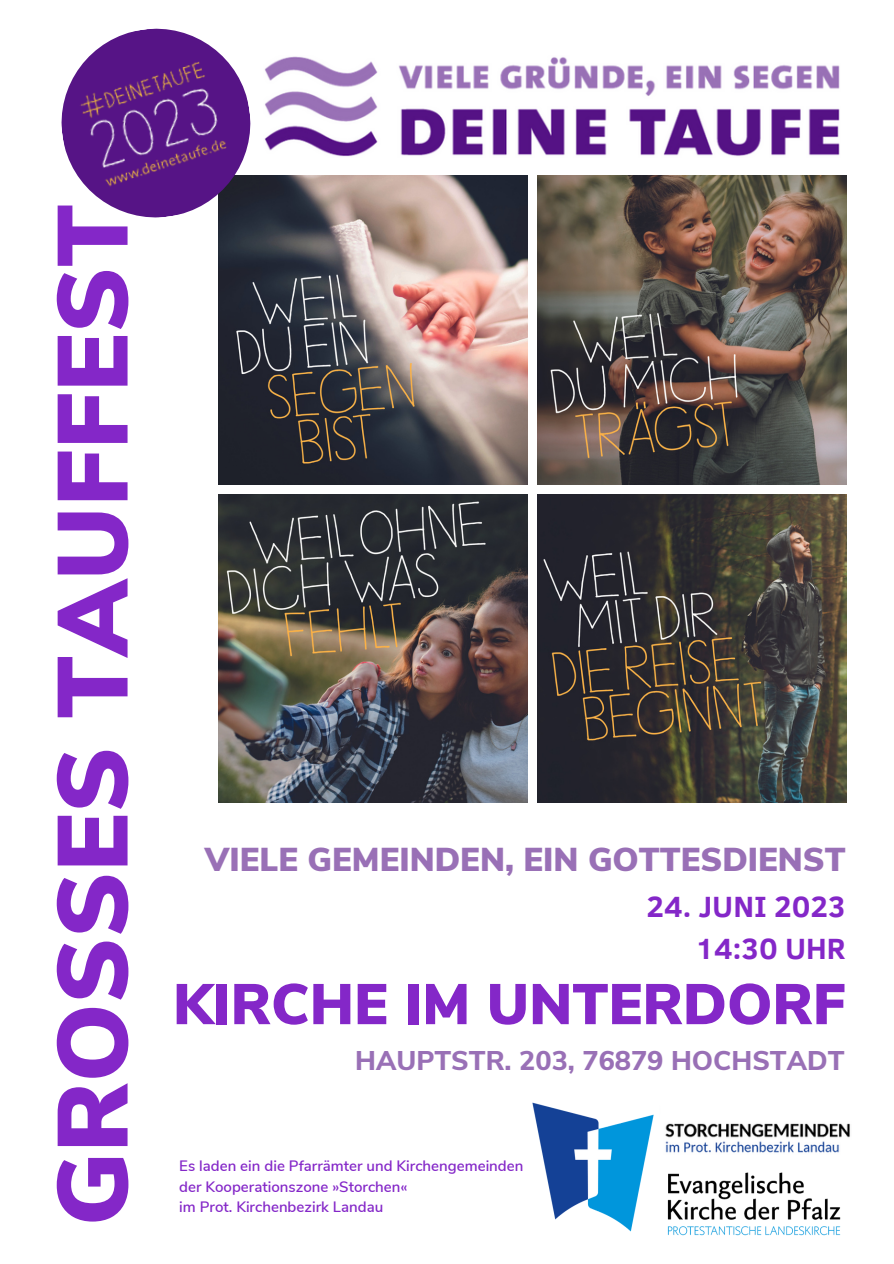
<style>
.page{position:relative;width:894px;height:1264px;background:#fff}
.page>*{position:absolute;margin:0;border:0;box-sizing:border-box;transform-origin:0 0}
.t1{font:900 99px "Nunito Sans";color:#8427c8}
.t2{font:900 57px "Nunito Sans";color:#8427c8}
.t3{font:900 33px "Nunito Sans";color:#9970b6}
.t4{font:700 30px/41.7px "Clear Sans";color:#8427c8;text-align:right}
.t5{font:800 27px "Nunito Sans";color:#9970b6}
.t6{font:600 15px/20.2px "Nunito Sans";color:#8427c8}
</style>
<div class="page">
<img style="left:264px;top:56px;width:575px;height:101px">
<img style="left:218px;top:176px;width:309px;height:308px">
<img style="left:537px;top:494px;width:308px;height:309px">
<img style="left:218px;top:494px;width:309px;height:309px">
<img style="left:665px;top:1123px;width:185px;height:30px">
<img style="left:667px;top:1172px;width:174px;height:64px">
<img style="left:532px;top:1102px;width:122px;height:130px">
<img style="left:537px;top:176px;width:308px;height:308px">
<svg style="left:61px;top:28px;width:196px;height:196px"></svg>
<img style="left:75px;top:55px;width:162px;height:136px">
<h1 class="t1" style="left:27px;top:1226px;width:1023px;rotate:-90deg">GROSSES TAUFFEST</h1>
<h3 class="t3" style="left:205px;top:838px;width:642px">VIELE GEMEINDEN, EIN GOTTESDIENST</h3>
<h3 class="t4" style="left:646px;top:884px;width:201px">24. JUNI 2023<br>14:30 UHR</h3>
<h2 class="t2" style="left:173px;top:966px;width:674px">KIRCHE IM UNTERDORF</h2>
<h3 class="t5" style="left:355px;top:1042px;width:490px">HAUPTSTR. 203, 76879 HOCHSTADT</h3>
<p class="t6" style="left:179px;top:1156px;width:345px">Es laden ein die Pfarrämter und Kirchengemeinden der Kooperationszone »Storchen«</p>
<p class="t6" style="left:179px;top:1196px;width:205px">im Prot. Kirchenbezirk Landau</p>
</div>
